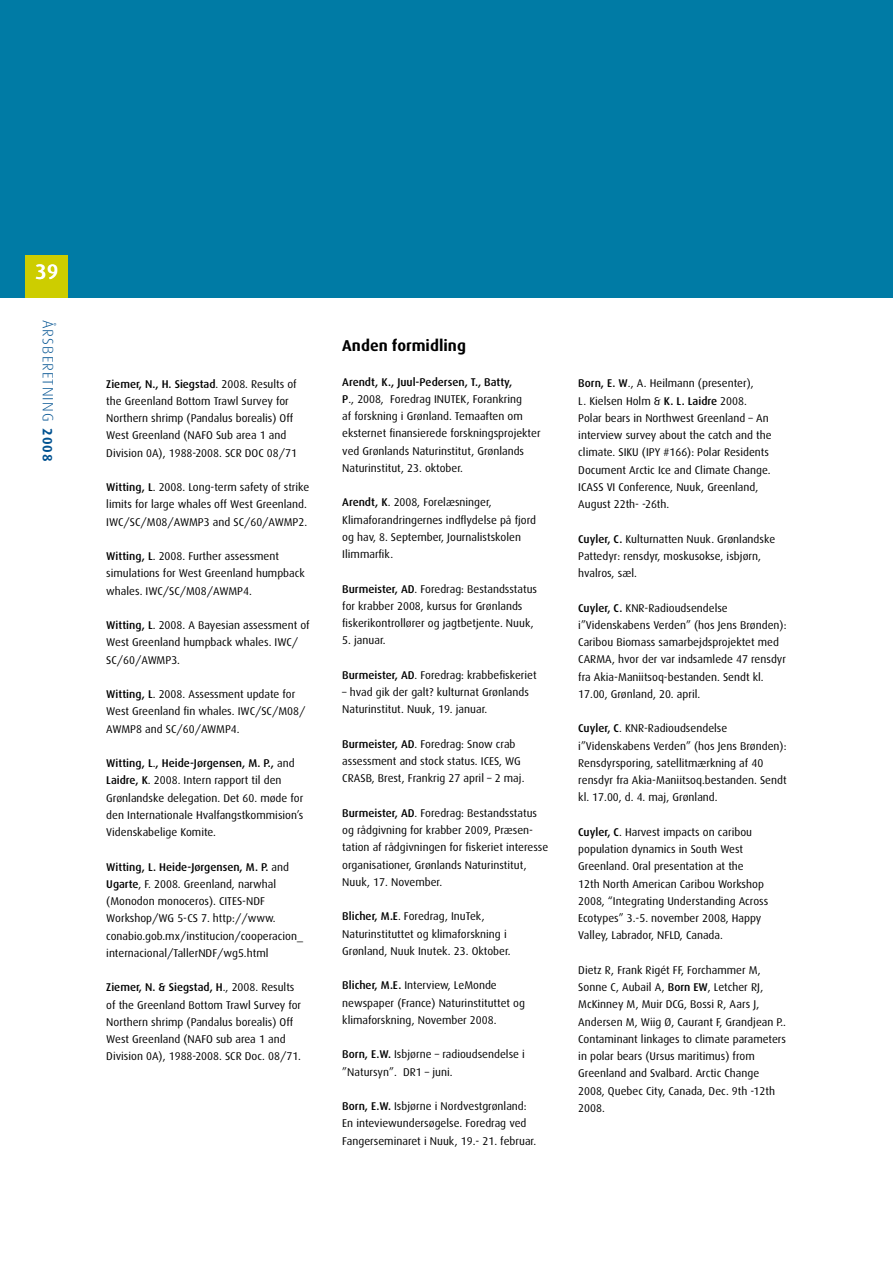
<style>
.page{position:relative;width:893px;height:1263px;background:#fff}
.page>*{position:absolute;margin:0;border:0;box-sizing:border-box;transform-origin:0 0}
.t1{font:500 21px "Dax";color:#fff}
.t2{font:700 15.75px "Dax";color:#000}
.t3{font:300 15px "Dax";letter-spacing:.075em;color:#005291}
.t4{font:11.25px/17.2px "Dax";color:#000}
.s1{font-weight:700;font-size:13.5px}
.s2{font-weight:500}
</style>
<div class="page">
<div style="left:0;top:0;width:893px;height:298px;background:#007ba5"></div>
<div style="left:26px;top:255px;width:42px;height:43px;background:#cdcd00"></div>
<h1 class="t1" style="left:36px;top:260px;width:24px">39</h1>
<h3 class="t3" style="left:56px;top:320px;width:143px;rotate:90deg">ÅRSBERETNING <span class="s1">2008</span></h3>
<p class="t4" style="left:106px;top:375px;width:192px"><span class="s2">Ziemer, N., H. Siegstad</span>. 2008. Results of the Greenland Bottom Trawl Survey for Northern shrimp (Pandalus borealis) Off West Greenland (NAFO Sub area 1 and Division 0A), 1988-2008. SCR DOC 08/71</p>
<p class="t4" style="left:106px;top:479px;width:205px"><span class="s2">Witting, L</span>. 2008. Long-term safety of strike limits for large whales off West Greenland.<br>IWC/SC/M08/AWMP3 and SC/60/AWMP2.</p>
<p class="t4" style="left:106px;top:548px;width:200px"><span class="s2">Witting, L</span>. 2008. Further assessment simulations for West Greenland humpback whales. IWC/SC/M08/AWMP4.</p>
<p class="t4" style="left:106px;top:617px;width:205px"><span class="s2">Witting, L</span>. 2008. A Bayesian assessment of<br>West Greenland humpback whales. IWC/<br>SC/60/AWMP3.</p>
<p class="t4" style="left:106px;top:686px;width:201px"><span class="s2">Witting, L</span>. 2008. Assessment update for<br>West Greenland fin whales. IWC/SC/M08/<br>AWMP8 and SC/60/AWMP4.</p>
<p class="t4" style="left:106px;top:755px;width:199px"><span class="s2">Witting, L</span>.<span class="s2">, Heide-Jørgensen, M. P.,</span> and <span class="s2">Laidre, K</span>. 2008. Intern rapport til den Grønlandske delegation. Det 60. møde for den Internationale Hvalfangstkommision’s Videnskabelige Komite.</p>
<p class="t4" style="left:106px;top:858px;width:198px"><span class="s2">Witting, L. Heide-Jørgensen, M. P.</span> and <span class="s2">Ugarte</span>, F. 2008. Greenland, narwhal (Monodon monoceros). CITES-NDF Workshop/WG 5-CS 7. http://www. conabio.gob.mx/institucion/cooperacion_ internacional/TallerNDF/wg5.html</p>
<p class="t4" style="left:106px;top:979px;width:196px"><span class="s2">Ziemer, N. &amp; Siegstad, H</span>., 2008. Results of the Greenland Bottom Trawl Survey for Northern shrimp (Pandalus borealis) Off West Greenland (NAFO sub area 1 and Division 0A), 1988-2008. SCR Doc. 08/71.</p>
<h2 class="t2" style="left:342px;top:337px;width:125px">Anden formidling</h2>
<p class="t4" style="left:342px;top:373px;width:200px"><span class="s2">Arendt, K., Juul-Pedersen, T., Batty,<br>P</span>., 2008, Foredrag INUTEK, Forankring<br>af forskning i Grønland. Temaaften om eksternet finansierede forskningsprojekter ved Grønlands Naturinstitut, Grønlands Naturinstitut, 23. oktober.</p>
<p class="t4" style="left:342px;top:494px;width:195px"><span class="s2">Arendt, K</span>. 2008, Forelæsninger,<br>Klimaforandringernes indflydelse på fjord og hav, 8. September, Journalistskolen<br>Ilimmarfik.</p>
<p class="t4" style="left:342px;top:580px;width:196px"><span class="s2">Burmeister, AD</span>. Foredrag: Bestandsstatus for krabber 2008, kursus for Grønlands fiskerikontrollører og jagtbetjente. Nuuk,</p>
<p class="t4" style="left:342px;top:632px;width:45px">5. januar.</p>
<p class="t4" style="left:342px;top:666px;width:196px"><span class="s2">Burmeister, AD</span>. Foredrag: krabbefiskeriet</p>
<p class="t4" style="left:342px;top:684px;width:188px">– hvad gik der galt? kulturnat Grønlands<br>Naturinstitut. Nuuk, 19. januar.</p>
<p class="t4" style="left:342px;top:735px;width:184px"><span class="s2">Burmeister, AD</span>. Foredrag: Snow crab assessment and stock status. ICES, WG<br>CRASB, Brest, Frankrig 27 april – 2 maj.</p>
<p class="t4" style="left:342px;top:804px;width:207px"><span class="s2">Burmeister, AD</span>. Foredrag: Bestandsstatus og rådgivning for krabber 2009, Præsen&shy;tation af rådgivningen for fiskeriet interesse organisationer, Grønlands Naturinstitut, Nuuk, 17. November.</p>
<p class="t4" style="left:342px;top:908px;width:170px"><span class="s2">Blicher, M.E</span>. Foredrag, InuTek,<br>Naturinstituttet og klimaforskning i<br>Grønland, Nuuk Inutek. 23. Oktober.</p>
<p class="t4" style="left:342px;top:977px;width:184px"><span class="s2">Blicher, M.E.</span> Interview, LeMonde newspaper (France) Naturinstituttet og klimaforskning, November 2008.</p>
<p class="t4" style="left:342px;top:1046px;width:184px"><span class="s2">Born, E.W.</span> Isbjørne – radioudsendelse i ”Natursyn”. DR1 – juni.</p>
<p class="t4" style="left:342px;top:1098px;width:195px"><span class="s2">Born, E.W.</span> Isbjørne i Nordvestgrønland:<br>En inteviewundersøgelse. Foredrag ved<br>Fangerseminaret i Nuuk, 19.- 21. februar.</p>
<p class="t4" style="left:578px;top:375px;width:195px"><span class="s2">Born, E. W</span>., A. Heilmann (presenter),<br>L. Kielsen Holm &amp; <span class="s2">K. L. Laidre</span> 2008.<br>Polar bears in Northwest Greenland – An interview survey about the catch and the climate. SIKU (IPY #166): Polar Residents Document Arctic Ice and Climate Change.<br>ICASS VI Conference, Nuuk, Greenland, August 22th- -26th.</p>
<p class="t4" style="left:578px;top:530px;width:198px"><span class="s2">Cuyler, C.</span> Kulturnatten Nuuk. Grønlandske<br>Pattedyr: rensdyr, moskusokse, isbjørn, hvalros, sæl.</p>
<p class="t4" style="left:578px;top:599px;width:210px"><span class="s2">Cuyler, C.</span> KNR-Radioudsendelse i”Videnskabens Verden” (hos Jens Brønden):<br>Caribou Biomass samarbejdsprojektet med CARMA, hvor der var indsamlede 47 rensdyr fra Akia-Maniitsoq-bestanden. Sendt kl.<br>17.00, Grønland, 20. april.</p>
<p class="t4" style="left:578px;top:720px;width:210px"><span class="s2">Cuyler, C</span>. KNR-Radioudsendelse i”Videnskabens Verden” (hos Jens Brønden):<br>Rensdyrsporing, satellitmærkning af 40 rensdyr fra Akia-Maniitsoq.bestanden. Sendt kl. 17.00, d. 4. maj, Grønland.</p>
<p class="t4" style="left:578px;top:823px;width:191px"><span class="s2">Cuyler, C</span>. Harvest impacts on caribou population dynamics in South West Greenland. Oral presentation at the<br>12th North American Caribou Workshop 2008, “Integrating Understanding Across Ecotypes” 3.-5. november 2008, Happy Valley, Labrador, NFLD, Canada.</p>
<p class="t4" style="left:578px;top:961px;width:209px">Dietz R, Frank Rigét FF, Forchammer M, Sonne C, Aubail A, <span class="s2">Born EW</span>, Letcher RJ, McKinney M, Muir DCG, Bossi R, Aars J, Andersen M, Wiig Ø, Caurant F, Grandjean P..<br>Contaminant linkages to climate parameters in polar bears (Ursus maritimus) from Greenland and Svalbard. Arctic Change 2008, Quebec City, Canada, Dec. 9th -12th 2008.</p>
</div>
